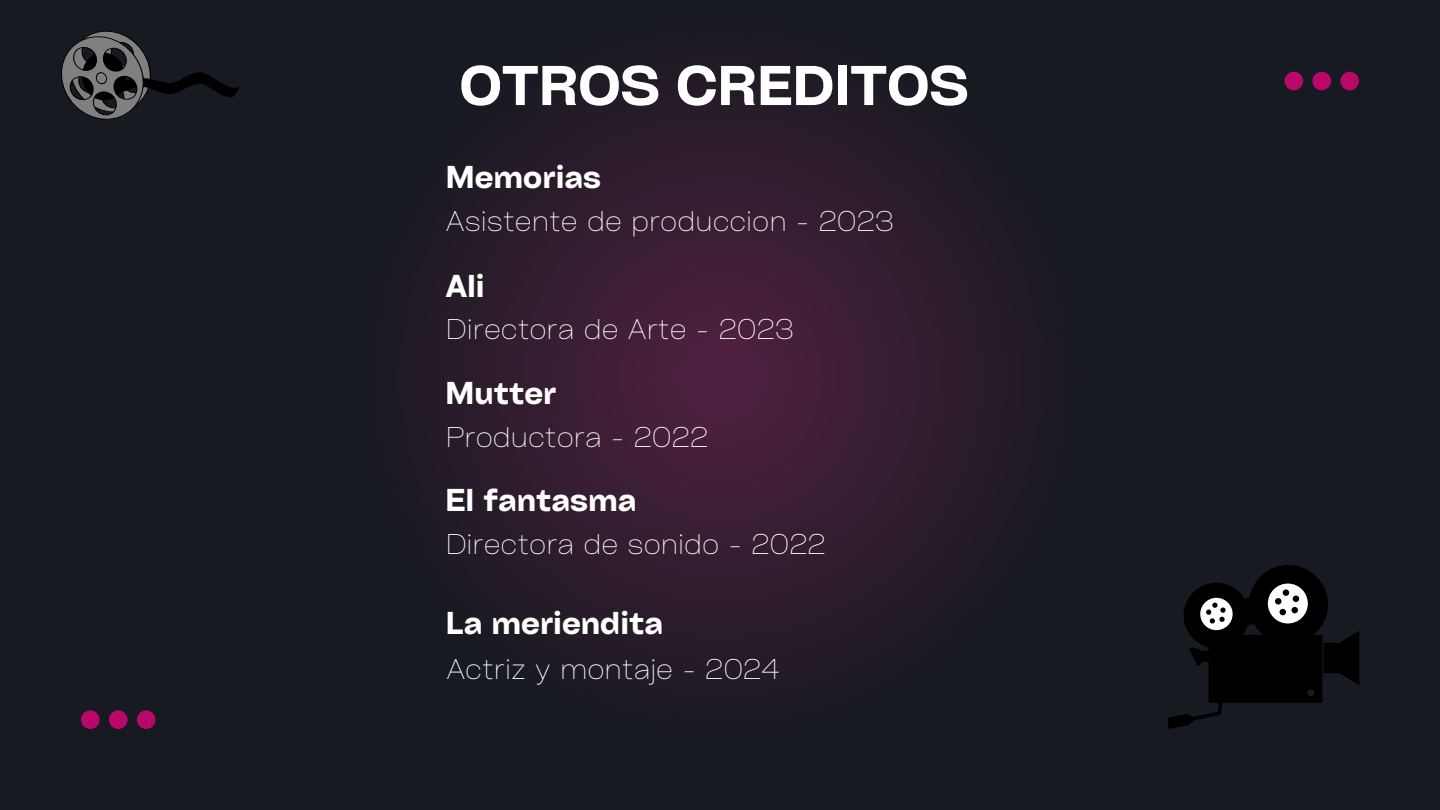
<style>
.page{position:relative;width:1440px;height:810px;background:#181a21}
.page>*{position:absolute;margin:0;border:0;box-sizing:border-box;transform-origin:0 0}
.t1{font:53.5px "Cy Grotesk Key Demi";color:#fff}
.t2{font:30.3px "Cy Grotesk Key Demi";color:#fff}
.t3{font:100 27.4px "Cy Grotesk Key";color:#fff}
</style>
<div class="page">
<svg style="left:421px;top:77px;width:600px;height:600px"></svg>
<svg style="left:81px;top:710px;width:74px;height:19px"></svg>
<svg style="left:61px;top:31px;width:179px;height:89px"></svg>
<svg style="left:1285px;top:72px;width:74px;height:18px"></svg>
<svg style="left:1167px;top:565px;width:192px;height:164px"></svg>
<p class="t1" style="left:460px;top:52px;width:511px">OTROS CREDITOS</p>
<h1 class="t2" style="left:446px;top:158px;width:157px">Memorias</h1>
<p class="t3" style="left:446px;top:203px;width:449px">Asistente de produccion - 2023</p>
<h2 class="t2" style="left:446px;top:266px;width:41px">Ali</h2>
<p class="t3" style="left:446px;top:312px;width:349px">Directora de Arte - 2023</p>
<h2 class="t2" style="left:446px;top:374px;width:112px">Mutter</h2>
<p class="t3" style="left:446px;top:419px;width:264px">Productora - 2022</p>
<h2 class="t2" style="left:445px;top:481px;width:192px">El fantasma</h2>
<p class="t3" style="left:446px;top:527px;width:382px">Directora de sonido - 2022</p>
<h2 class="t2" style="left:446px;top:603px;width:219px">La meriendita</h2>
<p class="t3" style="left:446px;top:652px;width:335px">Actriz y montaje - 2024</p>
</div>
